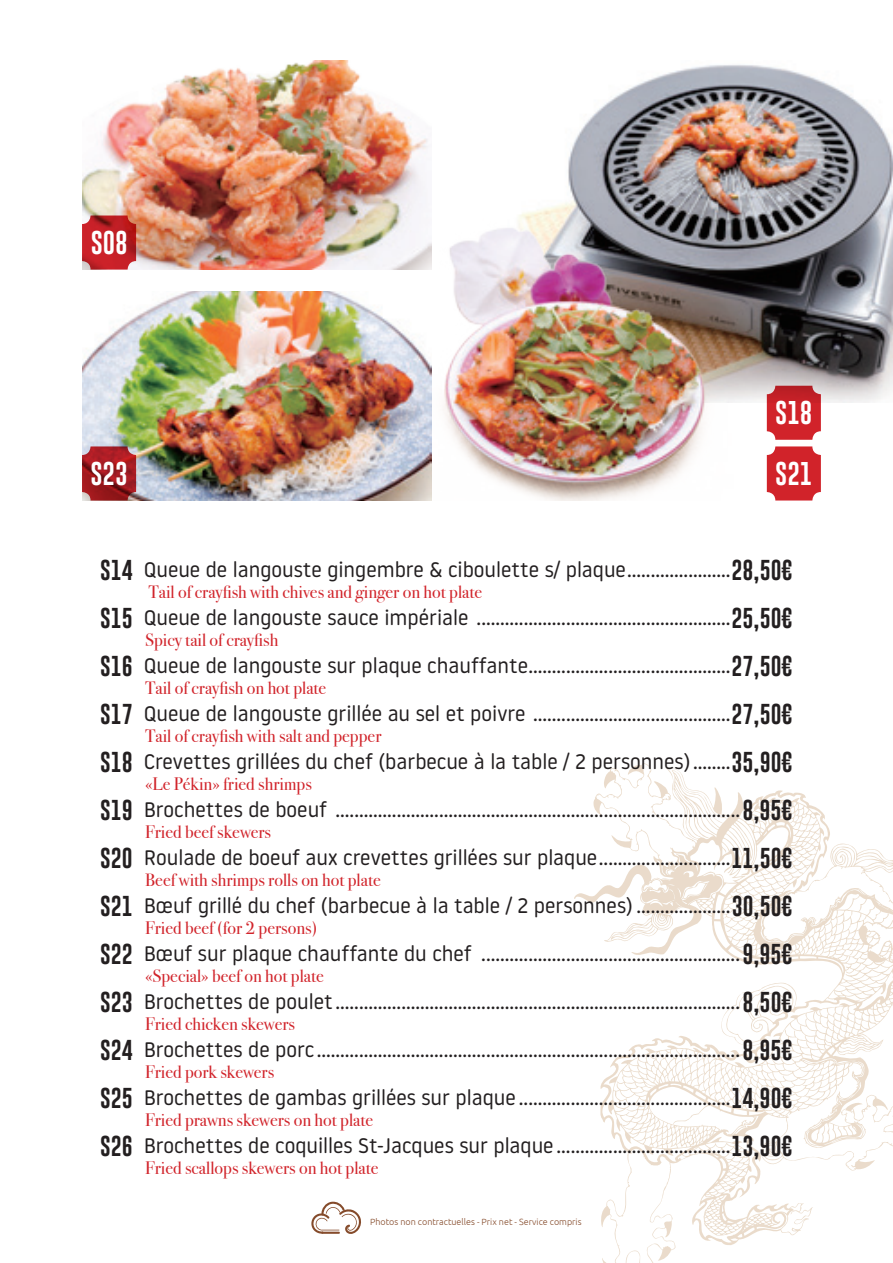
<style>
.page{position:relative;width:893px;height:1263px;background:#fff}
.page>*{position:absolute;margin:0;border:0;box-sizing:border-box;transform-origin:0 0}
.t1{font:24px "Gobold";color:#fff}
.t2{font:21px "Noway Round";color:#231f20}
.t3{font:18px "Bodoni Svty Two ITCTT";color:#d1232a}
.t4{font:300 9px "Ubuntu";color:#854b2b}
.s1{font-family:"Gobold"}
</style>
<div class="page">
<svg style="left:574px;top:763px;width:319px;height:500px"></svg>
<img style="left:82px;top:292px;width:349px;height:208px">
<svg style="left:82px;top:446px;width:54px;height:54px"></svg>
<img style="left:82px;top:61px;width:349px;height:209px">
<svg style="left:82px;top:215px;width:54px;height:55px;fill:#c72128"></svg>
<img style="left:518px;top:64px;width:375px;height:339px">
<img style="left:431px;top:219px;width:309px;height:281px">
<svg style="left:767px;top:386px;width:54px;height:54px;fill:#d1232a"></svg>
<div style="left:767px;top:446px;width:54px;height:54px;background:#d1232a;border-radius:9px"></div>
<svg style="left:311px;top:1201px;width:50px;height:33px"></svg>
<p class="t1" style="left:91px;top:227px;width:39px">S08</p>
<p class="t1" style="left:91px;top:458px;width:39px">S23</p>
<p class="t1" style="left:775px;top:397px;width:39px">S18</p>
<p class="t1" style="left:775px;top:458px;width:39px">S21</p>
<p class="t2" style="left:100px;top:555px;width:694px"><span class="s1">S14</span> Queue de langouste gingembre &amp; ciboulette s/ plaque......................<span class="s1">28,50€</span></p>
<p class="t2" style="left:100px;top:603px;width:694px"><span class="s1">S15</span> Queue de langouste sauce impériale ......................................................<span class="s1">25,50€</span></p>
<p class="t2" style="left:100px;top:651px;width:694px"><span class="s1">S16</span> Queue de langouste sur plaque chauffante...........................................<span class="s1">27,50€</span></p>
<p class="t2" style="left:100px;top:699px;width:694px"><span class="s1">S17</span> Queue de langouste grillée au sel et poivre ..........................................<span class="s1">27,50€</span></p>
<p class="t2" style="left:100px;top:747px;width:694px"><span class="s1">S18</span> Crevettes grillées du chef (barbecue à la table / 2 personnes)........<span class="s1">35,90€</span></p>
<p class="t2" style="left:100px;top:795px;width:694px"><span class="s1">S19</span> Brochettes de boeuf ......................................................................................<span class="s1">8,95€</span></p>
<p class="t2" style="left:100px;top:843px;width:694px"><span class="s1">S20</span> Roulade de boeuf aux crevettes grillées sur plaque............................<span class="s1">11,50€</span></p>
<p class="t2" style="left:100px;top:891px;width:694px"><span class="s1">S21</span> Bœuf grillé du chef (barbecue à la table / 2 personnes) ....................<span class="s1">30,50€</span></p>
<p class="t2" style="left:100px;top:939px;width:694px"><span class="s1">S22</span> Bœuf sur plaque chauffante du chef .......................................................<span class="s1">9,95€</span></p>
<p class="t2" style="left:100px;top:987px;width:694px"><span class="s1">S23</span> Brochettes de poulet ......................................................................................<span class="s1">8,50€</span></p>
<p class="t2" style="left:100px;top:1035px;width:694px"><span class="s1">S24</span> Brochettes de porc ..........................................................................................<span class="s1">8,95€</span></p>
<p class="t2" style="left:100px;top:1083px;width:694px"><span class="s1">S25</span> Brochettes de gambas grillées sur plaque .............................................<span class="s1">14,90€</span></p>
<p class="t2" style="left:100px;top:1131px;width:694px"><span class="s1">S26</span> Brochettes de coquilles St-Jacques sur plaque .....................................<span class="s1">13,90€</span></p>
<p class="t3" style="left:148px;top:577px;width:335px">Tail of crayfish with chives and ginger on hot plate</p>
<p class="t3" style="left:145px;top:625px;width:135px">Spicy tail of crayfish</p>
<p class="t3" style="left:145px;top:673px;width:183px">Tail of crayfish on hot plate</p>
<p class="t3" style="left:145px;top:721px;width:238px">Tail of crayfish with salt and pepper</p>
<p class="t3" style="left:145px;top:769px;width:168px">«Le Pékin» fried shrimps</p>
<p class="t3" style="left:145px;top:817px;width:128px">Fried beef skewers</p>
<p class="t3" style="left:145px;top:865px;width:237px">Beef with shrimps rolls on hot plate</p>
<p class="t3" style="left:145px;top:913px;width:174px">Fried beef (for 2 persons)</p>
<p class="t3" style="left:145px;top:961px;width:180px">«Special» beef on hot plate</p>
<p class="t3" style="left:145px;top:1009px;width:152px">Fried chicken skewers</p>
<p class="t3" style="left:145px;top:1057px;width:131px">Fried pork skewers</p>
<p class="t3" style="left:145px;top:1105px;width:230px">Fried prawns skewers on hot plate</p>
<p class="t3" style="left:145px;top:1153px;width:235px">Fried scallops skewers on hot plate</p>
<p class="t4" style="left:370px;top:1217px;width:213px">Photos non contractuelles - Prix net - Service compris</p>
</div>
